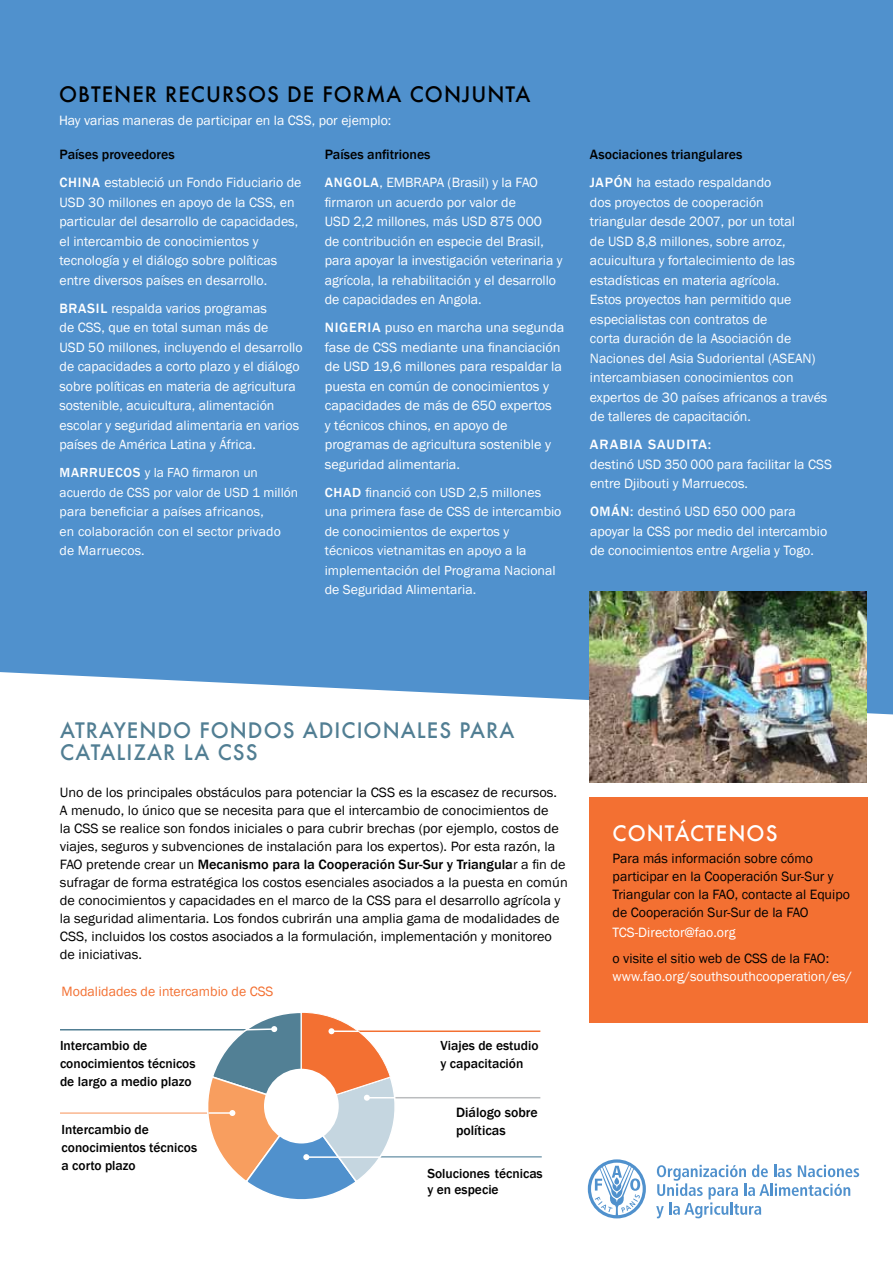
<style>
.page{position:relative;width:893px;height:1263px;background:#fff}
.page>*{position:absolute;margin:0;border:0;box-sizing:border-box;transform-origin:0 0}
.t1{font:500 20.85px "Futura";letter-spacing:.05em;color:#517e93}
.t2{font:500 20.85px "Futura";letter-spacing:.05em;color:#000}
.t3{font:500 20.85px "Futura";letter-spacing:.05em;color:#fff}
.t4{font:13.8px/19.5px "Franklin Gothic";color:#fff}
.t5{font:13.8px/18.1px "Franklin Gothic";color:#000}
.t6{font:500 13.8px/18.1px "Franklin Gothic";color:#000}
.t7{font:500 13.8px "Franklin Gothic";letter-spacing:.05em;color:#fff}
.t8{font:13.8px "Franklin Gothic";color:#f37032}
.t9{font:13.5px/19.5px "Franklin Gothic";color:#fff}
.t10{font:500 13.5px/18.1px "Franklin Gothic";color:#000}
.t11{font:500 13.5px "Franklin Gothic";color:#fff}
.s1{font-weight:500}
.s2{font-weight:500;color:#000}
.s3{color:#fff}
.s4{font-weight:400;color:#fff}
</style>
<div class="page">
<div style="left:0;top:0;width:893px;height:58px;background:#5091cd"></div>
<div style="left:0;top:58px;width:893px;height:656px;background:#5091cd"></div>
<div style="left:589px;top:797px;width:278px;height:225px;background:#f37032"></div>
<svg style="left:588px;top:1159px;width:58px;height:59px"></svg>
<svg style="left:656px;top:1164px;width:203px;height:54px"></svg>
<hr style="left:336px;top:1030px;width:204px;height:2px;background:#f37032">
<hr style="left:60px;top:1029px;width:207px;height:1px;background:#517e93">
<hr style="left:364px;top:1097px;width:176px;height:1px;background:#babcbe">
<hr style="left:352px;top:1156px;width:190px;height:1px;background:#7fa2b4">
<hr style="left:60px;top:1112px;width:179px;height:2px;background:#fab68f">
<svg style="left:200px;top:1012px;width:203px;height:188px"></svg>
<img style="left:590px;top:591px;width:277px;height:192px">
<h1 class="t2" style="left:59px;top:80px;width:473px">OBTENER RECURSOS DE FORMA CONJUNTA</h1>
<p class="t4" style="left:59px;top:111px;width:334px">Hay varias maneras de participar en la CSS, por ejemplo:</p>
<p class="t6" style="left:60px;top:146px;width:117px">Países proveedores</p>
<p class="t7" style="left:60px;top:174px;width:27px">China</p>
<p class="t4" style="left:60px;top:173px;width:243px;text-indent:45px">estableció un Fondo Fiduciario de USD 30 millones en apoyo de la CSS, en particular del desarrollo de capacidades, el intercambio de conocimientos y tecnología y el diálogo sobre políticas entre diversos países en desarrollo.</p>
<p class="t7" style="left:60px;top:299px;width:18px">Brasil</p>
<p class="t4" style="left:60px;top:299px;width:245px;text-indent:52px">respalda varios programas<br>de CSS, que en total suman más de<br>USD 50 millones, incluyendo el desarrollo de capacidades a corto plazo y el diálogo sobre políticas en materia de agricultura sostenible, acuicultura, alimentación escolar y seguridad alimentaria en varios países de América Latina y África.</p>
<p class="t11" style="left:60px;top:464px;width:22px">Marr</p>
<p class="t9" style="left:60px;top:463px;width:240px;text-indent:39px"><span class="s1">uecos</span> y la FAO firmaron un acuerdo de CSS por valor de USD 1 millón para beneficiar a países africanos,<br>en colaboración con el sector privado de Marruecos.</p>
<p class="t4" style="left:325px;top:141px;width:215px;line-height:28px"><span class="s2">Países anfitriones<br></span><span class="s1">An gola</span>, EMBRAPA (Brasil) y la FAO</p>
<p class="t4" style="left:325px;top:193px;width:239px">firmaron un acuerdo por valor de<br>USD 2,2 millones, más USD 875 000<br>de contribución en especie del Brasil, para apoyar la investigación veterinaria y agrícola, la rehabilitación y el desarrollo de capacidades en Angola.</p>
<p class="t7" style="left:325px;top:319px;width:33px">Nigeria</p>
<p class="t4" style="left:325px;top:318px;width:241px;text-indent:60px">puso en marcha una segunda fase de CSS mediante una financiación de USD 19,6 millones para respaldar la puesta en común de conocimientos y capacidades de más de 650 expertos<br>y técnicos chinos, en apoyo de programas de agricultura sostenible y seguridad alimentaria.</p>
<p class="t9" style="left:325px;top:483px;width:238px"><span class="s1">Chad</span> financió con USD 2,5 millones una primera fase de CSS de intercambio de conocimientos de expertos y técnicos vietnamitas en apoyo a la implementación del Programa Nacional de Seguridad Alimentaria.</p>
<p class="t6" style="left:590px;top:141px;width:183px;line-height:28px">Asociaciones triangulares<br><span class="s3">Japón</span> <span class="s4">ha estado respaldando</span></p>
<p class="t4" style="left:590px;top:193px;width:239px">dos proyectos de cooperación<br>triangular desde 2007, por un total<br>de USD 8,8 millones, sobre arroz, acuicultura y fortalecimiento de las estadísticas en materia agrícola.<br>Estos proyectos han permitido que especialistas con contratos de<br>corta duración de la Asociación de Naciones del Asia Sudoriental (ASEAN) intercambiasen conocimientos con expertos de 30 países africanos a través de talleres de capacitación.</p>
<p class="t7" style="left:590px;top:436px;width:19px">Arabia</p>
<p class="t7" style="left:648px;top:436px;width:65px">Saudita:</p>
<p class="t4" style="left:590px;top:455px;width:243px">destinó USD 350 000 para facilitar la CSS entre Djibouti y Marruecos.</p>
<p class="t4" style="left:590px;top:502px;width:239px"><span class="s1">Om án :</span> destinó USD 650 000 para apoyar la CSS por medio del intercambio de conocimientos entre Argelia y Togo.</p>
<h1 class="t1" style="left:60px;top:716px;width:84px">ATRAYENDO</h1>
<h1 class="t1" style="left:199px;top:716px;width:17px">FONDOS</h1>
<h1 class="t1" style="left:303px;top:716px;width:15px">ADICIONALES</h1>
<h1 class="t1" style="left:459px;top:716px;width:15px">PARA</h1>
<h1 class="t1" style="left:60px;top:738px;width:14px">CATALIZAR</h1>
<h1 class="t1" style="left:184px;top:738px;width:75px">LA CSS</h1>
<p class="t5" style="left:60px;top:783px;width:509px">Uno de los principales obstáculos para potenciar la CSS es la escasez de recursos.<br>A menudo, lo único que se necesita para que el intercambio de conocimientos de<br>la CSS se realice son fondos iniciales o para cubrir brechas (por ejemplo, costos de viajes, seguros y subvenciones de instalación para los expertos). Por esta razón, la FAO pretende crear un <span class="s1">Mecanismo para la Cooperación Sur-Sur y Triangula</span>r a fin de sufragar de forma estratégica los costos esenciales asociados a la puesta en común de conocimientos y capacidades en el marco de la CSS para el desarrollo agrícola y la seguridad alimentaria. Los fondos cubrirán una amplia gama de modalidades de CSS, incluidos los costos asociados a la formulación, implementación y monitoreo de iniciativas.</p>
<p class="t8" style="left:62px;top:983px;width:213px">Modalidades de intercambio de CSS</p>
<p class="t10" style="left:60px;top:1036px;width:137px">Intercambio de conocimientos técnicos de largo a medio plazo</p>
<p class="t10" style="left:62px;top:1121px;width:137px">Intercambio de conocimientos técnicos a corto plazo</p>
<p class="t10" style="left:441px;top:1036px;width:100px">Viajes de estudio y capacitación</p>
<p class="t6" style="left:456px;top:1103px;width:83px">Diálogo sobre políticas</p>
<p class="t10" style="left:427px;top:1165px;width:117px;line-height:16.2px">Soluciones técnicas y en especie</p>
<h1 class="t3" style="left:613px;top:819px;width:166px">CONTÁCTENOS</h1>
<p class="t5" style="left:613px;top:850px;width:239px">Para más información sobre cómo participar en la Cooperación Sur-Sur y Triangular con la FAO, contacte al Equipo de Cooperación Sur-Sur de la FAO</p>
<p class="t4" style="left:613px;top:923px;width:125px">TCS-Director@fao.org</p>
<p class="t5" style="left:613px;top:950px;width:218px">o visite el sitio web de CSS de la FAO:</p>
<p class="t4" style="left:613px;top:967px;width:241px">www.fao.org/southsouthcooperation/es/</p>
</div>
